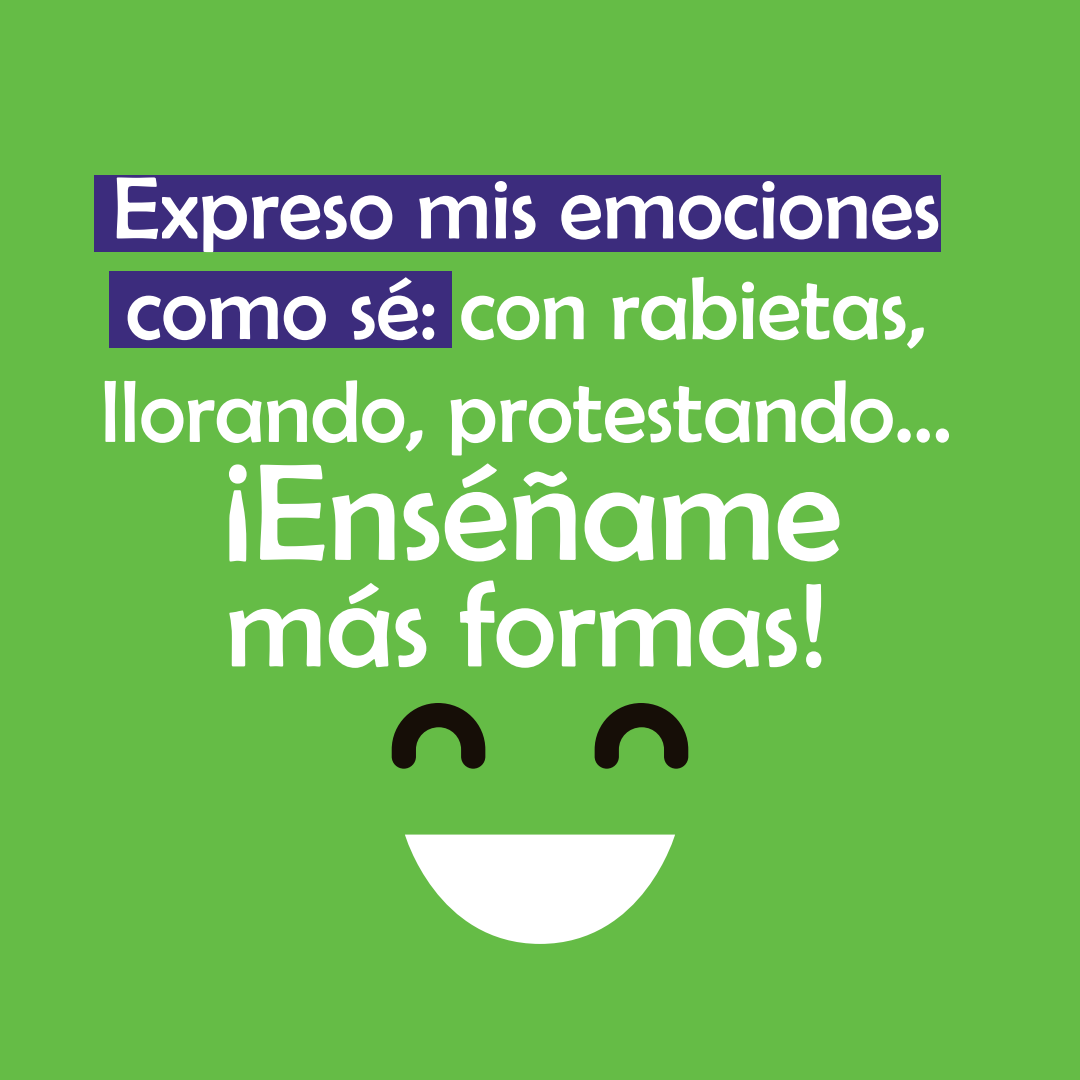
<style>
.page{position:relative;width:1080px;height:1080px;background:#65bc46}
.page>*{position:absolute;margin:0;border:0;box-sizing:border-box;transform-origin:0 0}
.t1{font:138.9px "Berlin Sans FB";color:#fff}
.t2{font:120.3px "Berlin Sans FB";color:#fff}
.t3{font:89.1px/100.6px "Berlin Sans FB";color:#fff}
</style>
<div class="page">
<div style="left:94px;top:175px;width:847px;height:76px;background:#3c2c7d"></div>
<div style="left:109px;top:271px;width:343px;height:77px;background:#3c2c7d"></div>
<svg style="left:392px;top:703px;width:93px;height:66px"></svg>
<svg style="left:595px;top:703px;width:93px;height:66px"></svg>
<svg style="left:405px;top:835px;width:270px;height:109px"></svg>
<p class="t3" style="left:112px;top:157px;width:829px">Expreso mis emociones como sé: con rabietas,</p>
<p class="t3" style="left:100px;top:361px;width:853px">llorando, protestando...</p>
<h1 class="t1" style="left:221px;top:435px;width:622px">¡Enséñame</h1>
<h2 class="t2" style="left:225px;top:559px;width:603px">más formas!</h2>
</div>
